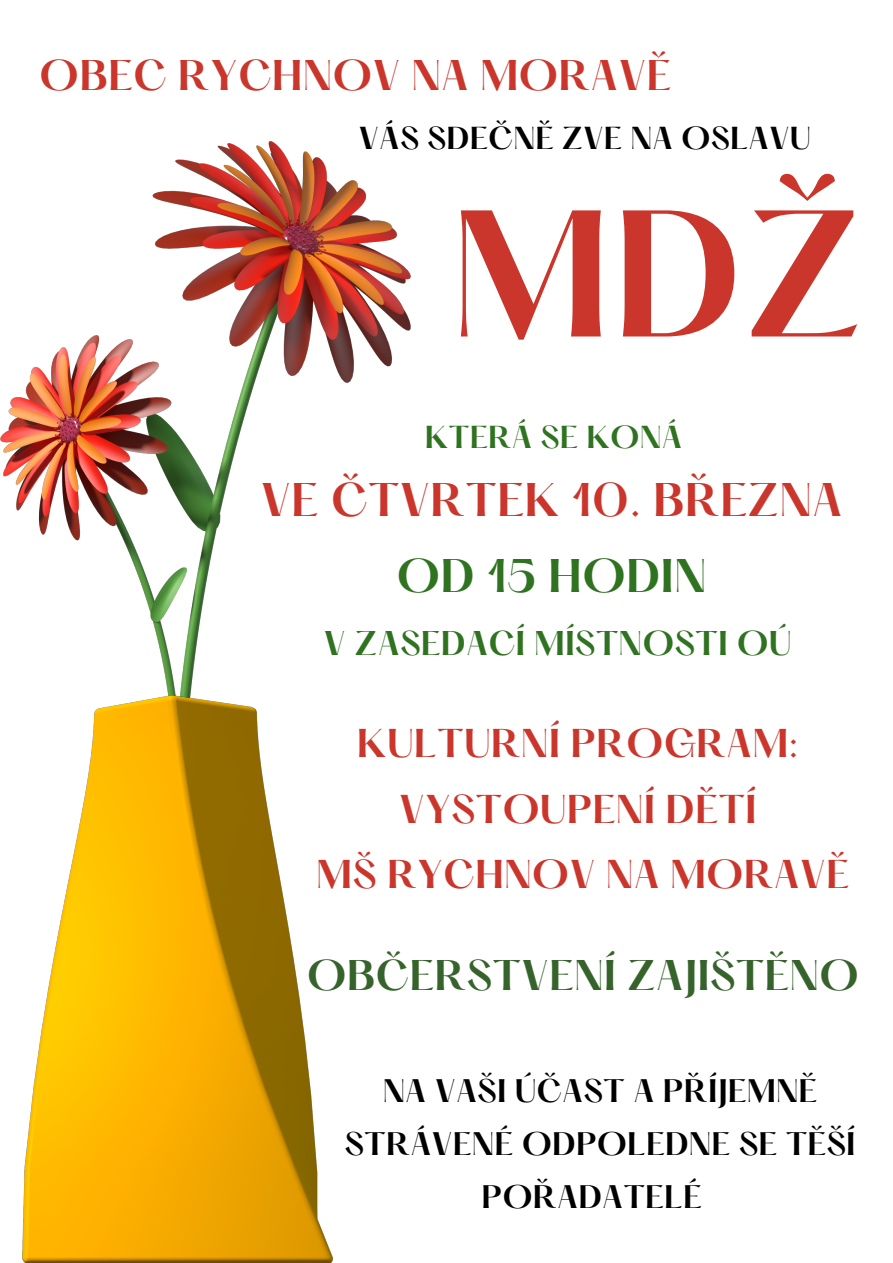
<style>
.page{position:relative;width:893px;height:1263px;background:#fff}
.page>*{position:absolute;margin:0;border:0;box-sizing:border-box;transform-origin:0 0}
.t1{font:600 157.57px "Hatton";color:#ca362b}
.t2{font:600 41.25px "Hatton";color:#ca362b}
.t3{font:600 41.25px "Hatton";color:#2f7220}
.t4{font:600 37.5px "Hatton";color:#36632b}
.t5{font:600 37.5px "Hatton";color:#ca362b}
.t6{font:600 35.17px "Hatton";color:#ca362b}
.t7{font:600 30px "Hatton";color:#2f7220}
.t8{font:600 28.5px/52.9px "Hatton";color:#000;text-align:center}
.t9{font:600 27.75px "Hatton";color:#000}
.t10{font:600 27.75px "Hatton";color:#2f7220}
</style>
<div class="page">
<img style="left:0;top:142px;width:411px;height:554px">
<img style="left:23px;top:696px;width:309px;height:567px">
<p class="t5" style="left:39px;top:57px;width:633px">OBEC RYCHNOV NA MORAVĚ</p>
<p class="t9" style="left:358px;top:125px;width:454px">VÁS SDEČNĚ ZVE NA OSLAVU</p>
<p class="t1" style="left:450px;top:201px;width:417px">MDŽ</p>
<p class="t10" style="left:425px;top:424px;width:259px">KTERÁ SE KONÁ</p>
<p class="t2" style="left:260px;top:480px;width:584px">VE ČTVRTEK 10. BŘEZNA</p>
<p class="t3" style="left:396px;top:557px;width:312px">OD 15 HODIN</p>
<p class="t7" style="left:323px;top:629px;width:470px">V ZASEDACÍ MÍSTNOSTI OÚ</p>
<p class="t6" style="left:357px;top:727px;width:443px">KULTURNÍ PROGRAM:</p>
<p class="t6" style="left:399px;top:792px;width:360px">VYSTOUPENÍ DĚTÍ</p>
<p class="t6" style="left:316px;top:857px;width:535px">MŠ RYCHNOV NA MORAVĚ</p>
<p class="t4" style="left:307px;top:958px;width:554px">OBČERSTVENÍ ZAJIŠTĚNO</p>
<p class="t8" style="left:344px;top:1067px;width:512px">NA VAŠI ÚČAST A PŘÍJEMNĚ<br>STRÁVENÉ ODPOLEDNE SE TĚŠÍ<br>POŘADATELÉ</p>
</div>
